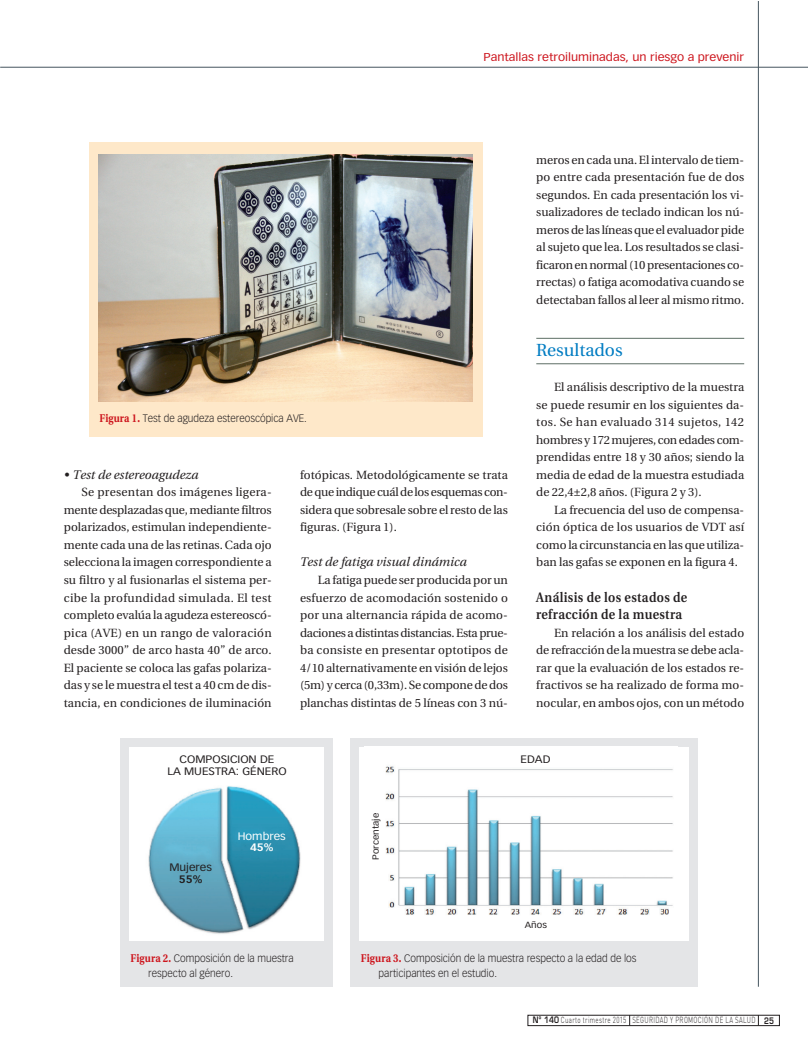
<style>
.page{position:relative;width:808px;height:1053px;background:#fff}
.page>*{position:absolute;margin:0;border:0;box-sizing:border-box;transform-origin:0 0}
.t1{font:17.5px "Utopia";color:#007cc2}
.t2{font:600 13.75px/17.5px "Utopia";letter-spacing:.025em;color:#231f20;scale:.9 1}
.t3{font:italic 12.5px "Utopia";color:#231f20}
.t4{font:11.88px/17.5px "Utopia";letter-spacing:-.005em;color:#231f20;text-align:justify}
.t5{font:11.25px "Vectora LT";color:#cd151d;scale:1.1 1}
.t6{font:300 10.62px/15px "Vectora LT";color:#231f20;scale:.95 1}
.t7{font:10.62px/11.9px "Vectora LT";color:#231f20;text-align:center;scale:1.1 1}
.t8{font:10.62px "Vectora LT";color:#fff;scale:1.1 1}
.t9{font:700 10.62px "Vectora LT";color:#231f20;scale:1.1 1}
.t10{font:700 10.62px "Vectora LT";color:#fff;scale:1.1 1}
.t11{font:300 8.75px "DIN";letter-spacing:.05em;color:#231f20;scale:.7 1}
.t12{font:8.75px "Vectora LT";color:#231f20;scale:1.1 1}
.s1{font-family:"Utopia";font-weight:700;font-size:11.25px;color:#cd151d}
.s2{font-family:"Eurostile";font-weight:600}
</style>
<div class="page">
<hr style="left:536px;top:338px;width:208px;height:1px;background:#5d6e65">
<hr style="left:536px;top:363px;width:208px;height:1px;background:#5d6e65">
<div style="left:528px;top:1014px;width:251px;height:11px;border:1px solid #231f20"></div>
<hr style="left:758px;top:1px;width:1px;height:985px;background:#45555f">
<hr style="left:0;top:67px;width:808px;height:1px;background:#45555f">
<div style="left:89px;top:142px;width:393px;height:295px;background:#fee8c9"></div>
<img style="left:98px;top:154px;width:375px;height:247px">
<div style="left:120px;top:738px;width:213px;height:248px;background:#e4e5e7"></div>
<div style="left:129px;top:747px;width:195px;height:193px;background:#fff"></div>
<img style="left:148px;top:786px;width:153px;height:148px">
<div style="left:351px;top:738px;width:347px;height:248px;background:#e4e5e7"></div>
<div style="left:360px;top:746px;width:329px;height:194px;background:#fff"></div>
<img style="left:385px;top:766px;width:288px;height:149px">
<p class="t5" style="left:483px;top:52px;width:238px">Pantallas retroiluminadas, un riesgo a prevenir</p>
<p class="t6" style="left:99px;top:411px;width:220px"><span class="s1">Figura 1.</span> Test de agudeza estereoscópica AVE.</p>
<p class="t3" style="left:64px;top:469px;width:136px">• Test de estereoagudeza</p>
<p class="t4" style="left:64px;top:484px;width:209px;text-indent:18px">Se presentan dos imágenes ligera&shy;mente desplazadas que, mediante filtros polarizados, estimulan independiente&shy;mente cada una de las retinas. Cada ojo selecciona la imagen correspondiente a su filtro y al fusionarlas el sistema per&shy;cibe la profundidad simulada. El test completo evalúa la agudeza estereoscó&shy;pica (AVE) en un rango de valoración desde 3000” de arco hasta 40” de arco.<br>El paciente se coloca las gafas polariza&shy;das y se le muestra el test a 40 cm de dis&shy;tancia, en condiciones de iluminación</p>
<p class="t4" style="left:300px;top:467px;width:209px">fotópicas. Metodológicamente se trata de que indique cuál de los esquemas con&shy;sidera que sobresale sobre el resto de las figuras. (Figura 1).</p>
<p class="t3" style="left:300px;top:557px;width:168px">Test de fatiga visual dinámica</p>
<p class="t4" style="left:300px;top:572px;width:209px;text-indent:18px">La fatiga puede ser producida por un esfuerzo de acomodación sostenido o por una alternancia rápida de acomo&shy;daciones a distintas distancias. Esta prue&shy;ba consiste en presentar optotipos de 4/10 alternativamente en visión de lejos (5m) y cerca (0,33m). Se compone de dos planchas distintas de 5 líneas con 3 nú-</p>
<p class="t4" style="left:536px;top:152px;width:209px">meros en cada una. El intervalo de tiem&shy;po entre cada presentación fue de dos segundos. En cada presentación los vi&shy;sualizadores de teclado indican los nú&shy;meros de las líneas que el evaluador pide al sujeto que lea. Los resultados se clasi&shy;ficaron en normal (10 presentaciones co&shy;rrectas) o fatiga acomodativa cuando se detectaban fallos al leer al mismo ritmo.</p>
<h1 class="t1" style="left:536px;top:343px;width:88px">Resultados</h1>
<p class="t4" style="left:536px;top:379px;width:209px;text-indent:18px">El análisis descriptivo de la muestra se puede resumir en los siguientes da&shy;tos. Se han evaluado 314 sujetos, 142 hombres y 172 mujeres, con edades com&shy;prendidas entre 18 y 30 años; siendo la media de edad de la muestra estudiada de 22,4±2,8 años. (Figura 2 y 3).</p>
<p class="t4" style="left:536px;top:502px;width:209px;text-indent:18px">La frecuencia del uso de compensa&shy;ción óptica de los usuarios de VDT así como la circunstancia en las que utiliza&shy;ban las gafas se exponen en la figura 4.</p>
<p class="t2" style="left:536px;top:589px;width:169px">Análisis de los estados de refracción de la muestra</p>
<p class="t4" style="left:536px;top:624px;width:209px;text-indent:18px">En relación a los análisis del estado de refracción de la muestra se debe acla&shy;rar que la evaluación de los estados re&shy;fractivos se ha realizado de forma mo&shy;nocular, en ambos ojos, con un método</p>
<p class="t7" style="left:167px;top:754px;width:110px">COMPOSICION DE<br>LA MUESTRA: GÉNERO</p>
<p class="t7" style="left:169px;top:861px;width:40px">Mujeres</p>
<p class="t9" style="left:179px;top:874px;width:23px">55%</p>
<p class="t8" style="left:238px;top:831px;width:45px">Hombres</p>
<p class="t10" style="left:250px;top:843px;width:23px">45%</p>
<p class="t12" style="left:372px;top:860px;width:44px;rotate:-90deg">Porcentaje</p>
<p class="t7" style="left:521px;top:754px;width:29px">EDAD</p>
<p class="t12" style="left:525px;top:921px;width:22px">Años</p>
<p class="t6" style="left:148px;top:950px;width:155px;text-indent:-18px"><span class="s1">Figura 2.</span> Composición de la muestra respecto al género.</p>
<p class="t6" style="left:379px;top:950px;width:273px;text-indent:-18px"><span class="s1">Figura 3.</span> Composición de la muestra respecto a la edad de los participantes en el estudio.</p>
<p class="t11" style="left:533px;top:1017px;width:346px"><span class="s2">Nº 140</span> Cuarto trimestre 2015 SEGURIDAD Y PROMOCIÓN DE LA SALUD <span class="s2">25</span></p>
</div>
